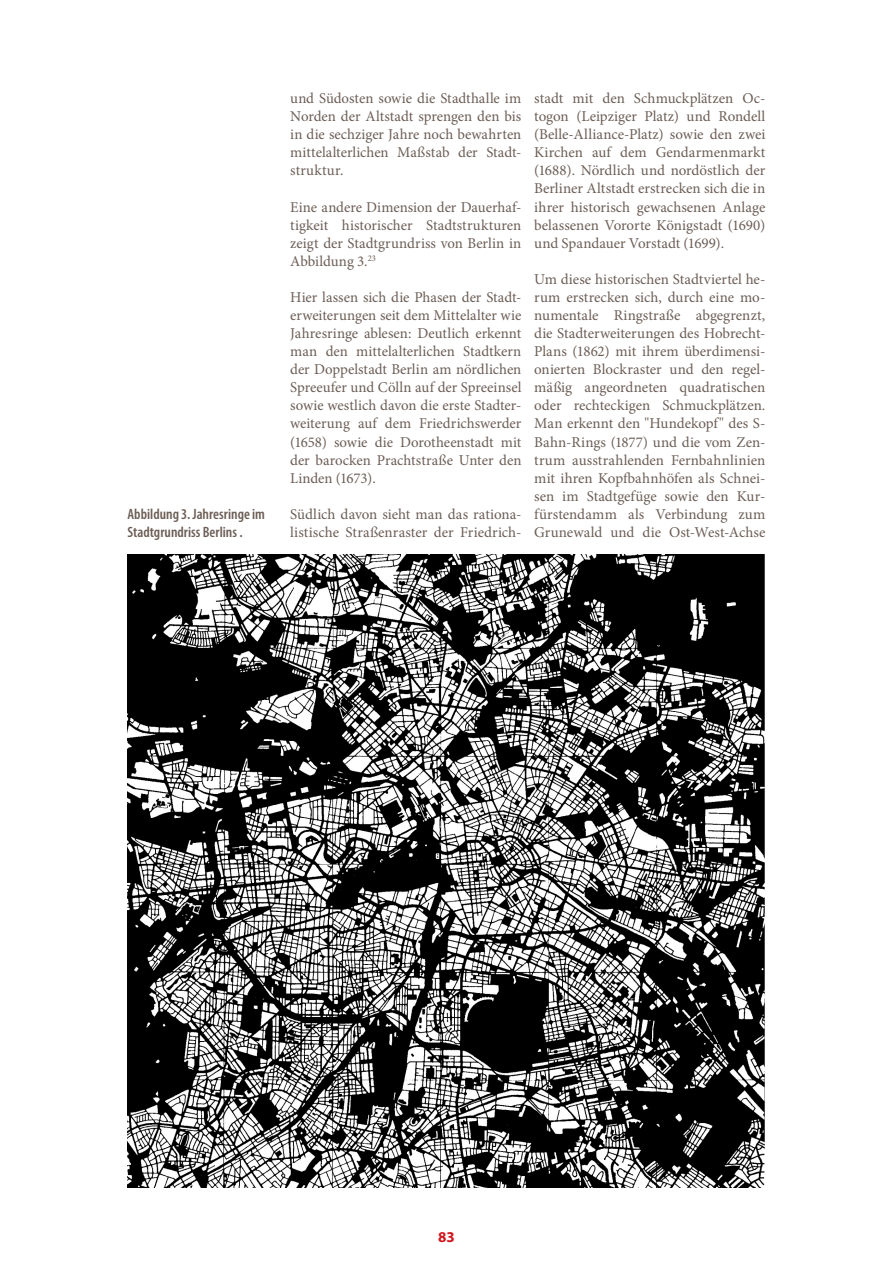
<style>
.page{position:relative;width:893px;height:1263px;background:#fff}
.page>*{position:absolute;margin:0;border:0;box-sizing:border-box;transform-origin:0 0}
.t1{font:15px/18px "Minion Pro";color:#6c5e56;text-align:justify}
.t2{font:600 condensed 15px/18px "Myriad Pro";color:#6c5e56}
.t3{font:700 15px "Myriad Pro";color:#d1161e}
</style>
<div class="page">
<img style="left:128px;top:555px;width:637px;height:632px">
<p class="t2" style="left:128px;top:505px;width:139px">Abbildung 3. Jahresringe im<br>Stadtgrundriss Berlins .</p>
<p class="t1" style="left:290px;top:89px;width:233px">und Südosten sowie die Stadthalle im Norden der Altstadt sprengen den bis in die sechziger Jahre noch bewahrten mittelalterlichen Maßstab der Stadt&shy;struktur.</p>
<p class="t1" style="left:290px;top:198px;width:233px">Eine andere Dimension der Dauerhaf&shy;tigkeit historischer Stadtstrukturen zeigt der Stadtgrundriss von Berlin in Abbildung 3.<sup>23</sup></p>
<p class="t1" style="left:290px;top:288px;width:233px">Hier lassen sich die Phasen der Stadt&shy;erweiterungen seit dem Mittelalter wie Jahresringe ablesen: Deutlich erkennt man den mittelalterlichen Stadtkern der Doppelstadt Berlin am nördlichen Spreeufer und Cölln auf der Spreeinsel sowie westlich davon die erste Stadter&shy;weiterung auf dem Friedrichswerder (1658) sowie die Dorotheenstadt mit der barocken Prachtstraße Unter den Linden (1673).</p>
<p class="t1" style="left:290px;top:505px;width:233px">Südlich davon sieht man das rationa&shy;listische Straßenraster der Friedrich-</p>
<p class="t1" style="left:534px;top:89px;width:233px">stadt mit den Schmuckplätzen Oc&shy;togon (Leipziger Platz) und Rondell (Belle-Alliance-Platz) sowie den zwei Kirchen auf dem Gendarmenmarkt (1688). Nördlich und nordöstlich der Berliner Altstadt erstrecken sich die in ihrer historisch gewachsenen Anlage belassenen Vororte Königstadt (1690) und Spandauer Vorstadt (1699).</p>
<p class="t1" style="left:534px;top:270px;width:233px">Um diese historischen Stadtviertel he&shy;rum erstrecken sich, durch eine mo&shy;numentale Ringstraße abgegrenzt, die Stadterweiterungen des Hobrecht-Plans (1862) mit ihrem überdimensi&shy;onierten Blockraster und den regel&shy;mäßig angeordneten quadratischen oder rechteckigen Schmuckplätzen.<br>Man erkennt den "Hundekopf" des S-Bahn-Rings (1877) und die vom Zen&shy;trum ausstrahlenden Fernbahnlinien mit ihren Kopfbahnhöfen als Schnei&shy;sen im Stadtgefüge sowie den Kur&shy;fürstendamm als Verbindung zum Grunewald und die Ost-West-Achse</p>
<p class="t3" style="left:438px;top:1227px;width:18px">83</p>
</div>
